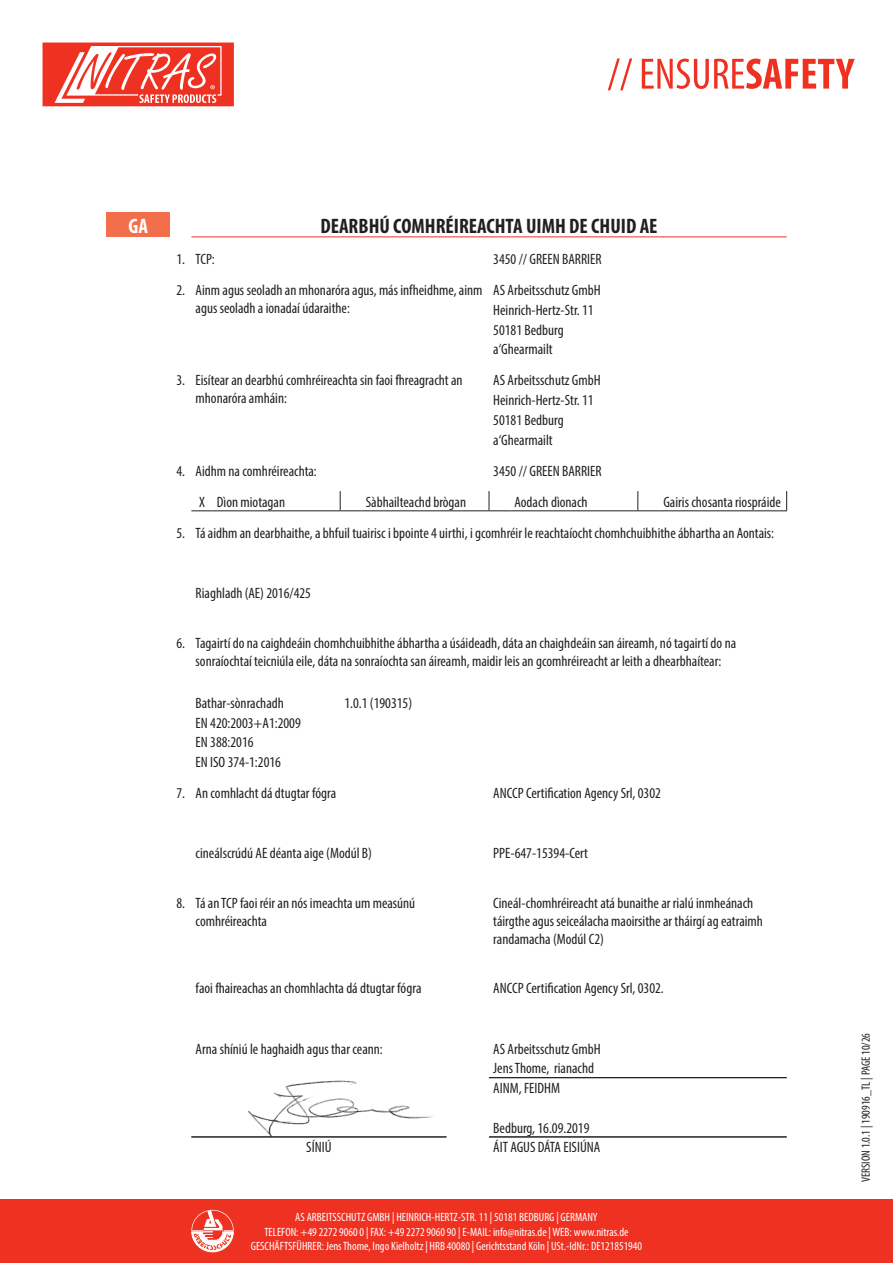
<style>
.page{position:relative;width:893px;height:1263px;background:#fff}
.page>*{position:absolute;margin:0;border:0;box-sizing:border-box;transform-origin:0 0}
.t1{font:700 condensed 21px "Myriad Pro";color:#231f20}
.t2{font:700 condensed 21px "Myriad Pro";color:#fff}
.t3{font:condensed 15px/18px "Myriad Pro";color:#231f20}
.t4{font:condensed 12px/14.4px "Myriad Pro";color:#fff;text-align:center}
.t5{font:condensed 12px "Myriad Pro";color:#231f20}
</style>
<div class="page">
<div style="left:0;top:1199px;width:893px;height:64px;background:#ef3122"></div>
<svg style="left:608px;top:58px;width:247px;height:32px"></svg>
<svg style="left:191px;top:1210px;width:43px;height:42px"></svg>
<svg style="left:43px;top:43px;width:191px;height:63px"></svg>
<img style="left:248px;top:1080px;width:186px;height:56px">
<div style="left:106px;top:213px;width:64px;height:24px;background:#f36e4a"></div>
<svg style="left:191px;top:236px;width:22px;height:1px"></svg>
<hr style="left:213px;top:236px;width:127px;height:1px;background:#ef3122">
<svg style="left:340px;top:236px;width:21px;height:1px"></svg>
<hr style="left:361px;top:236px;width:128px;height:1px;background:#ef3122">
<svg style="left:489px;top:236px;width:21px;height:1px"></svg>
<hr style="left:510px;top:236px;width:128px;height:1px;background:#ef3122">
<svg style="left:638px;top:236px;width:21px;height:1px"></svg>
<hr style="left:659px;top:236px;width:128px;height:1px;background:#ef3122">
<svg style="left:786px;top:491px;width:1px;height:19px"></svg>
<svg style="left:191px;top:510px;width:22px;height:1px"></svg>
<hr style="left:213px;top:510px;width:127px;height:1px;background:#231f20">
<svg style="left:340px;top:491px;width:21px;height:20px"></svg>
<hr style="left:361px;top:510px;width:128px;height:1px;background:#231f20">
<svg style="left:489px;top:491px;width:21px;height:20px"></svg>
<hr style="left:510px;top:510px;width:128px;height:1px;background:#231f20">
<svg style="left:637px;top:491px;width:22px;height:20px"></svg>
<hr style="left:659px;top:510px;width:128px;height:1px;background:#231f20">
<hr style="left:191px;top:1136px;width:255px;height:1px;background:#231f20">
<hr style="left:489px;top:1077px;width:298px;height:1px;background:#231f20">
<hr style="left:489px;top:1136px;width:298px;height:1px;background:#231f20">
<p class="t2" style="left:128px;top:212px;width:21px">GA</p>
<p class="t1" style="left:320px;top:212px;width:339px">DEARBHÚ COMHRÉIREACHTA UIMH DE CHUID AE</p>
<p class="t3" style="left:176px;top:250px;width:10px">1.</p>
<p class="t3" style="left:196px;top:250px;width:21px">TCP:</p>
<p class="t3" style="left:176px;top:281px;width:10px">2.</p>
<p class="t3" style="left:196px;top:281px;width:288px">Ainm agus seoladh an mhonaróra agus, más infheidhme, ainm agus seoladh a ionadaí údaraithe:</p>
<p class="t3" style="left:493px;top:340px;width:61px">a‘Ghearmailt</p>
<p class="t3" style="left:176px;top:371px;width:10px">3.</p>
<p class="t3" style="left:196px;top:371px;width:268px">Eisítear an dearbhú comhréireachta sin faoi fhreagracht an mhonaróra amháin:</p>
<p class="t3" style="left:493px;top:430px;width:61px">a‘Ghearmailt</p>
<p class="t3" style="left:176px;top:461px;width:10px">4.</p>
<p class="t3" style="left:196px;top:461px;width:123px">Aidhm na comhréireachta:</p>
<p class="t3" style="left:217px;top:492px;width:70px">Dìon miotagan</p>
<p class="t3" style="left:366px;top:492px;width:102px">Sàbhailteachd brògan</p>
<p class="t3" style="left:514px;top:492px;width:75px">Aodach dìonach</p>
<p class="t3" style="left:663px;top:492px;width:119px">Gairis chosanta riospráide</p>
<p class="t3" style="left:176px;top:524px;width:10px">5.</p>
<p class="t3" style="left:196px;top:524px;width:580px">Tá aidhm an dearbhaithe, a bhfuil tuairisc i bpointe 4 uirthi, i gcomhréir le reachtaíocht chomhchuibhithe ábhartha an Aontais:</p>
<h1 class="t2" style="left:129px;top:212px;width:20px">DE</h1>
<p class="t3" style="left:493px;top:243px;width:110px;line-height:31px">3450 // GREEN BARRIER<br>AS Arbeitsschutz GmbH</p>
<p class="t3" style="left:493px;top:300px;width:102px;line-height:19.8px">Heinrich-Hertz-Str. 11<br>50181 Bedburg</p>
<p class="t3" style="left:493px;top:370px;width:109px;line-height:19.8px">AS Arbeitsschutz GmbH<br>Heinrich-Hertz-Str. 11<br>50181 Bedburg</p>
<p class="t3" style="left:493px;top:461px;width:110px">3450 // GREEN BARRIER</p>
<p class="t3" style="left:199px;top:492px;width:7px">X</p>
<p class="t3" style="left:196px;top:583px;width:117px">Riaghladh (AE) 2016/425</p>
<p class="t3" style="left:176px;top:634px;width:10px">6.</p>
<p class="t3" style="left:196px;top:634px;width:542px">Tagairtí do na caighdeáin chomhchuibhithe ábhartha a úsáideadh, dáta an chaighdeáin san áireamh, nó tagairtí do na sonraíochtaí teicniúla eile, dáta na sonraíochta san áireamh, maidir leis an gcomhréireacht ar leith a dhearbhaítear:</p>
<p class="t3" style="left:196px;top:694px;width:90px">Bathar-sònrachadh</p>
<p class="t3" style="left:344px;top:694px;width:69px">1.0.1 (190315)</p>
<p class="t3" style="left:196px;top:712px;width:107px;line-height:19.8px">EN 420:2003+A1:2009<br>EN 388:2016<br>EN ISO 374-1:2016</p>
<p class="t3" style="left:176px;top:784px;width:10px">7.</p>
<p class="t3" style="left:196px;top:784px;width:142px">An comhlacht dá dtugtar fógra</p>
<p class="t3" style="left:196px;top:843px;width:178px">cineálscrúdú AE déanta aige (Modúl B)</p>
<p class="t3" style="left:493px;top:784px;width:169px">ANCCP Certification Agency Srl, 0302</p>
<p class="t3" style="left:493px;top:843px;width:96px">PPE-647-15394-Cert</p>
<p class="t3" style="left:176px;top:894px;width:10px">8.</p>
<p class="t3" style="left:196px;top:894px;width:221px">Tá an TCP faoi réir an nós imeachta um measúnú comhréireachta</p>
<p class="t3" style="left:493px;top:894px;width:271px">Cineál-chomhréireacht atá bunaithe ar rialú inmheánach táirgthe agus seiceálacha maoirsithe ar tháirgí ag eatraimh randamacha (Modúl C2)</p>
<p class="t3" style="left:196px;top:979px;width:227px">faoi fhaireachas an chomhlachta dá dtugtar fógra</p>
<p class="t3" style="left:493px;top:979px;width:172px">ANCCP Certification Agency Srl, 0302.</p>
<p class="t3" style="left:196px;top:1039px;width:189px">Arna shíniú le haghaidh agus thar ceann:</p>
<p class="t3" style="left:493px;top:1039px;width:109px">AS Arbeitsschutz GmbH</p>
<p class="t3" style="left:493px;top:1059px;width:102px">Jens Thome, rianachd</p>
<p class="t3" style="left:493px;top:1079px;width:68px">AINM, FEIDHM</p>
<p class="t3" style="left:493px;top:1118px;width:98px">Bedburg, 16.09.2019</p>
<p class="t3" style="left:306px;top:1138px;width:27px">SÍNIÚ</p>
<p class="t3" style="left:493px;top:1138px;width:109px">ÁIT AGUS DÁTA EISIÚNA</p>
<p class="t4" style="left:251px;top:1210px;width:393px">AS ARBEITSSCHUTZ GMBH | HEINRICH-HERTZ-STR. 11 | 50181 BEDBURG | GERMANY<br>TELEFON: +49 2272 9060 0 | FAX: +49 2272 9060 90 | E-MAIL: info@nitras.de | WEB: www.nitras.de<br>GESCHÄFTSFÜHRER: Jens Thome, Ingo Kielholtz | HRB 40080 | Gerichtsstand Köln | USt.-IdNr.: DE121851940</p>
<p class="t5" style="left:859px;top:1182px;width:151px;rotate:-90deg">VERSION 1.0.1 | 190916_TL | PAGE 10/26</p>
</div>
